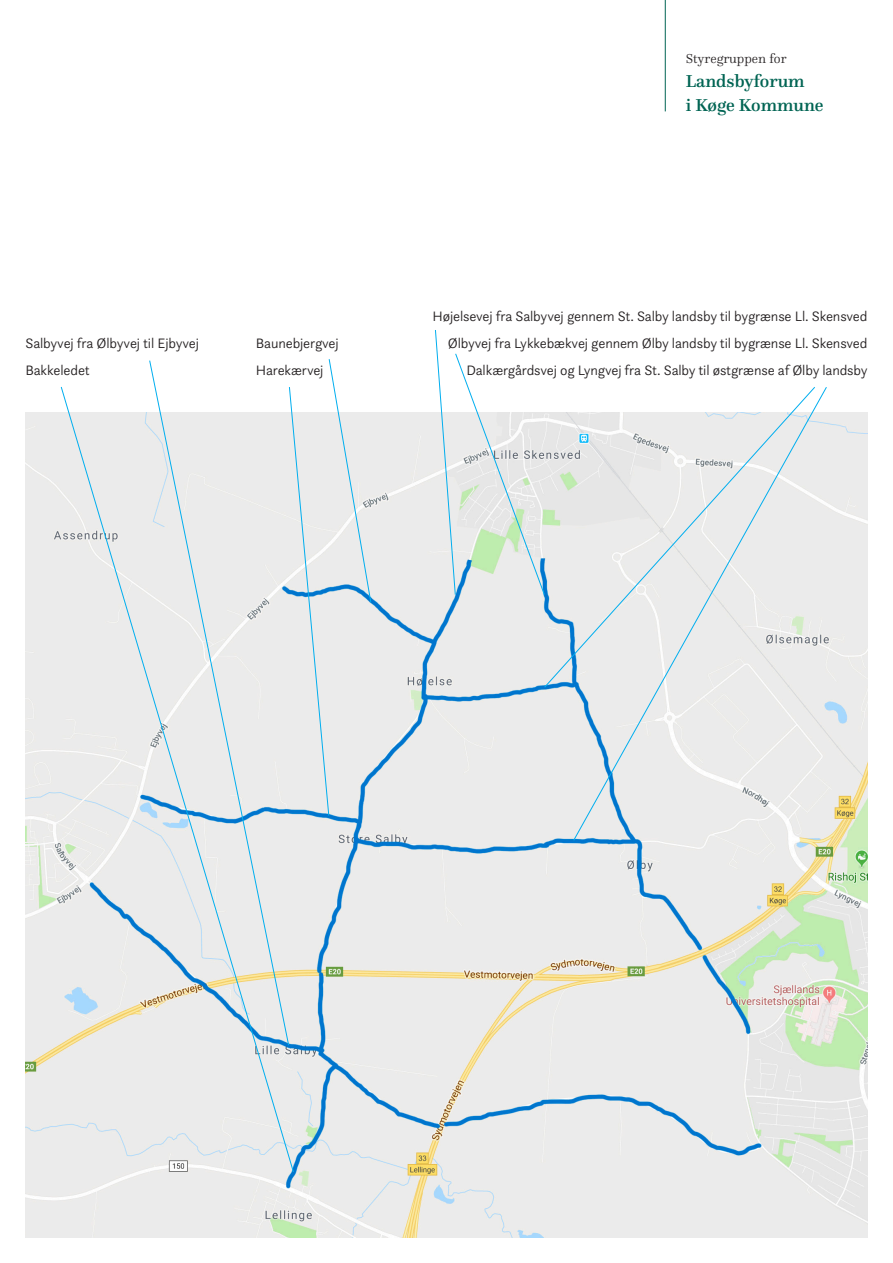
<style>
.page{position:relative;width:893px;height:1263px;background:#fff}
.page>*{position:absolute;margin:0;border:0;box-sizing:border-box;transform-origin:0 0}
.t1{font:500 18px "Questa";color:#006453}
.t2{font:300 14.25px "Questa Sans";letter-spacing:-.01em;color:#231f20}
.t3{font:300 13.5px "Questa";color:#231f20}
</style>
<div class="page">
<hr style="left:665px;top:0;width:1px;height:111px;background:#006453">
<img style="left:26px;top:412px;width:841px;height:825px">
<svg style="left:60px;top:386px;width:234px;height:787px;background:#e8eaea"></svg>
<svg style="left:573px;top:387px;width:254px;height:454px;background:#e5e8ea"></svg>
<svg style="left:149px;top:360px;width:141px;height:686px;background:#e6e9ea"></svg>
<svg style="left:544px;top:387px;width:272px;height:301px;background:#e7eaeb"></svg>
<svg style="left:289px;top:359px;width:83px;height:457px;background:#e4eaec"></svg>
<svg style="left:435px;top:330px;width:110px;height:265px"></svg>
<p class="t2" style="left:26px;top:335px;width:175px">Salbyvej fra Ølbyvej til Ejbyvej</p>
<p class="t2" style="left:26px;top:362px;width:66px">Bakkeledet</p>
<p class="t2" style="left:256px;top:335px;width:84px">Baunebjergvej</p>
<p class="t2" style="left:256px;top:362px;width:69px">Harekærvej</p>
<p class="t3" style="left:686px;top:50px;width:102px">Styregruppen for</p>
<p class="t1" style="left:686px;top:70px;width:120px">Landsbyforum</p>
<p class="t1" style="left:686px;top:94px;width:139px">i Køge Kommune</p>
<p class="t2" style="left:433px;top:307px;width:436px">Højelsevej fra Salbyvej gennem St. Salby landsby til bygrænse Ll. Skensved</p>
<p class="t2" style="left:448px;top:334px;width:421px">Ølbyvej fra Lykkebækvej gennem Ølby landsby til bygrænse Ll. Skensved</p>
<p class="t2" style="left:466px;top:361px;width:403px">Dalkærgårdsvej og Lyngvej fra St. Salby til østgrænse af Ølby landsby</p>
</div>
